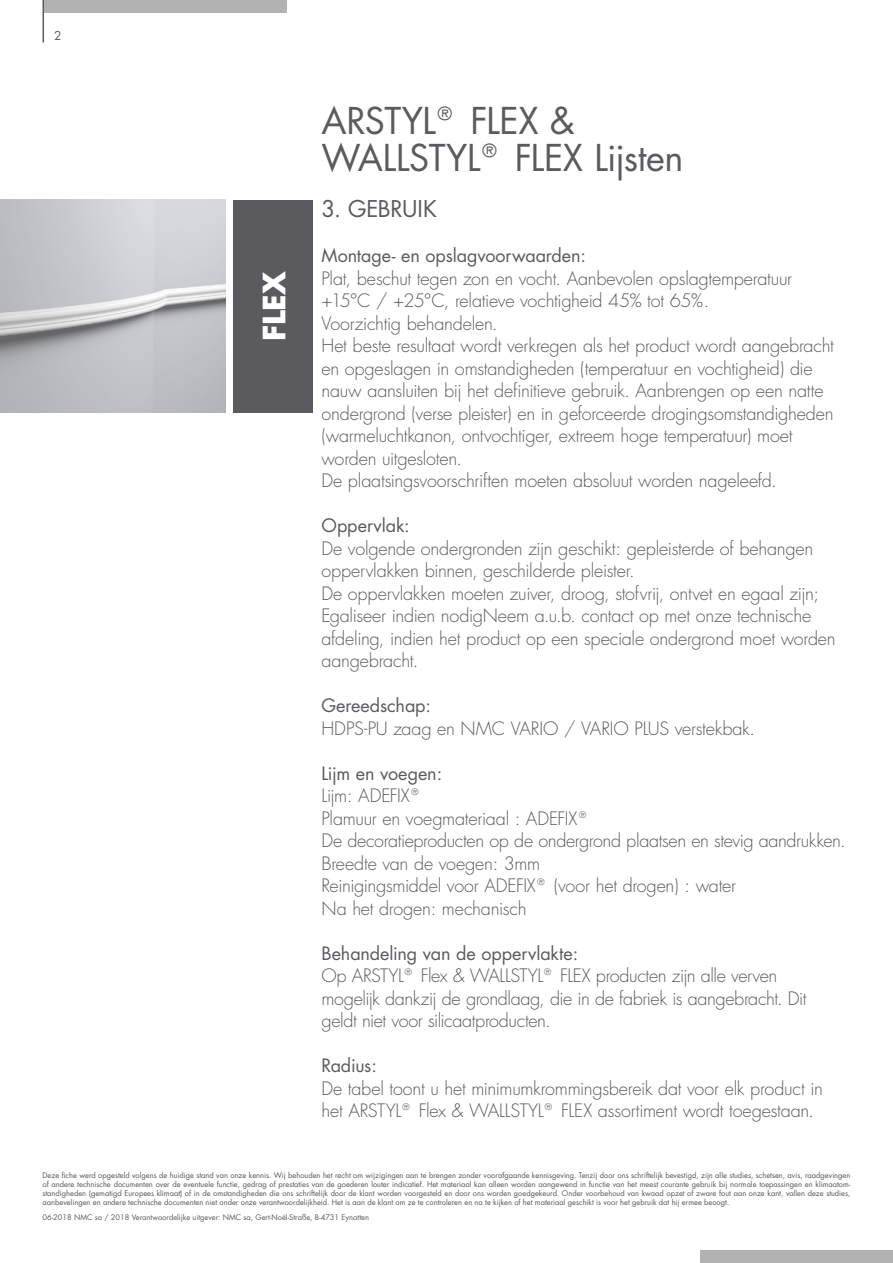
<style>
.page{position:relative;width:893px;height:1263px;background:#fff}
.page>*{position:absolute;margin:0;border:0;box-sizing:border-box;transform-origin:0 0}
.t1{font:36px/37.5px "Futura CE";letter-spacing:-.01em;color:#5b5b5f}
.t2{font:700 30px "Futura CE";color:#fff}
.t3{font:22.5px "Futura CE";letter-spacing:-.005em;color:#5b5b5f}
.t4{font:300 18px/22.5px "Futura CE";letter-spacing:-.015em;color:#5b5b5f}
.t5{font:18px "Futura CE";letter-spacing:-.005em;color:#5b5b5f}
.t6{font:12px "Futura CE";color:#5c5b5f}
.t7{font:7.5px/9px "Futura CE";color:#575756;text-align:justify}
.t8{font:7.5px "Futura CE";color:#5b5b5f}
</style>
<div class="page">
<div style="left:700px;top:1250px;width:193px;height:13px;background:#b3b2b2"></div>
<hr style="left:43px;top:0;width:1px;height:43px;background:#5b5b5f">
<div style="left:44px;top:0;width:242px;height:13px;background:#b3b2b2"></div>
<div style="left:234px;top:200px;width:79px;height:212px;background:#5b5b5f"></div>
<img style="left:0;top:200px;width:225px;height:212px">
<p class="t6" style="left:54px;top:28px;width:9px">2</p>
<h2 class="t2" style="left:252px;top:341px;width:72px;rotate:-90deg">FLEX</h2>
<h1 class="t1" style="left:321px;top:102px;width:364px">ARSTYL® FLEX &amp;<br>WALLSTYL® FLEX Lijsten</h1>
<p class="t3" style="left:321px;top:195px;width:117px">3. GEBRUIK</p>
<p class="t5" style="left:321px;top:244px;width:266px">Montage- en opslagvoorwaarden:</p>
<p class="t4" style="left:321px;top:267px;width:514px">Plat, beschut tegen zon en vocht. Aanbevolen opslagtemperatuur +15°C / +25°C, relatieve vochtigheid 45% tot 65%.<br>Voorzichtig behandelen.<br>Het beste resultaat wordt verkregen als het product wordt aangebracht en opgeslagen in omstandigheden (temperatuur en vochtigheid) die nauw aansluiten bij het definitieve gebruik. Aanbrengen op een natte ondergrond (verse pleister) en in geforceerde drogingsomstandigheden (warmeluchtkanon, ontvochtiger, extreem hoge temperatuur) moet worden uitgesloten.<br>De plaatsingsvoorschriften moeten absoluut worden nageleefd.</p>
<p class="t5" style="left:321px;top:514px;width:90px">Oppervlak:</p>
<p class="t4" style="left:321px;top:537px;width:516px">De volgende ondergronden zijn geschikt: gepleisterde of behangen oppervlakken binnen, geschilderde pleister.<br>De oppervlakken moeten zuiver, droog, stofvrij, ontvet en egaal zijn; Egaliseer indien nodigNeem a.u.b. contact op met onze technische afdeling, indien het product op een speciale ondergrond moet worden aangebracht.</p>
<p class="t5" style="left:321px;top:694px;width:111px">Gereedschap:</p>
<p class="t4" style="left:321px;top:717px;width:435px">HDPS-PU zaag en NMC VARIO / VARIO PLUS verstekbak.</p>
<p class="t5" style="left:321px;top:762px;width:122px">Lijm en voegen:</p>
<p class="t4" style="left:321px;top:785px;width:526px">Lijm: ADEFIX®<br>Plamuur en voegmateriaal : ADEFIX®<br>De decoratieproducten op de ondergrond plaatsen en stevig aandrukken.<br>Breedte van de voegen: 3mm<br>Reinigingsmiddel voor ADEFIX® (voor het drogen) : water<br>Na het drogen: mechanisch</p>
<p class="t5" style="left:321px;top:942px;width:258px">Behandeling van de oppervlakte:</p>
<p class="t4" style="left:321px;top:965px;width:486px">Op ARSTYL® Flex &amp; WALLSTYL® FLEX producten zijn alle verven mogelijk dankzij de grondlaag, die in de fabriek is aangebracht. Dit geldt niet voor silicaatproducten.</p>
<p class="t5" style="left:321px;top:1054px;width:57px">Radius:</p>
<p class="t4" style="left:321px;top:1077px;width:503px">De tabel toont u het minimumkrommingsbereik dat voor elk product in het ARSTYL® Flex &amp; WALLSTYL® FLEX assortiment wordt toegestaan.</p>
<p class="t7" style="left:43px;top:1171px;width:809px">Deze fiche werd opgesteld volgens de huidige stand van onze kennis. Wij behouden het recht om wijzigingen aan te brengen zonder voorafgaande kennisgeving. Tenzij door ons schriftelijk bevestigd, zijn alle studies, schetsen, avis, raadgevingen of andere technische documenten over de eventuele functie, gedrag of prestaties van de goederen louter indicatief. Het materiaal kan alleen worden aangewend in functie van het meest courante gebruik bij normale toepassingen en klimaatom&shy;standigheden (gematigd Europees klimaat) of in de omstandigheden die ons schriftelijk door de klant worden voorgesteld en door ons worden goedgekeurd. Onder voorbehoud van kwaad opzet of zware fout aan onze kant, vallen deze studies, aanbevelingen en andere technische documenten niet onder onze verantwoordelijkheid. Het is aan de klant om ze te controleren en na te kijken of het materiaal geschikt is voor het gebruik dat hij ermee beoogt.</p>
<p class="t8" style="left:43px;top:1212px;width:328px">06-2018 NMC sa / 2018 Verantwoordelijke uitgever: NMC sa, Gert-Noël-Straße, B-4731 Eynatten</p>
</div>
